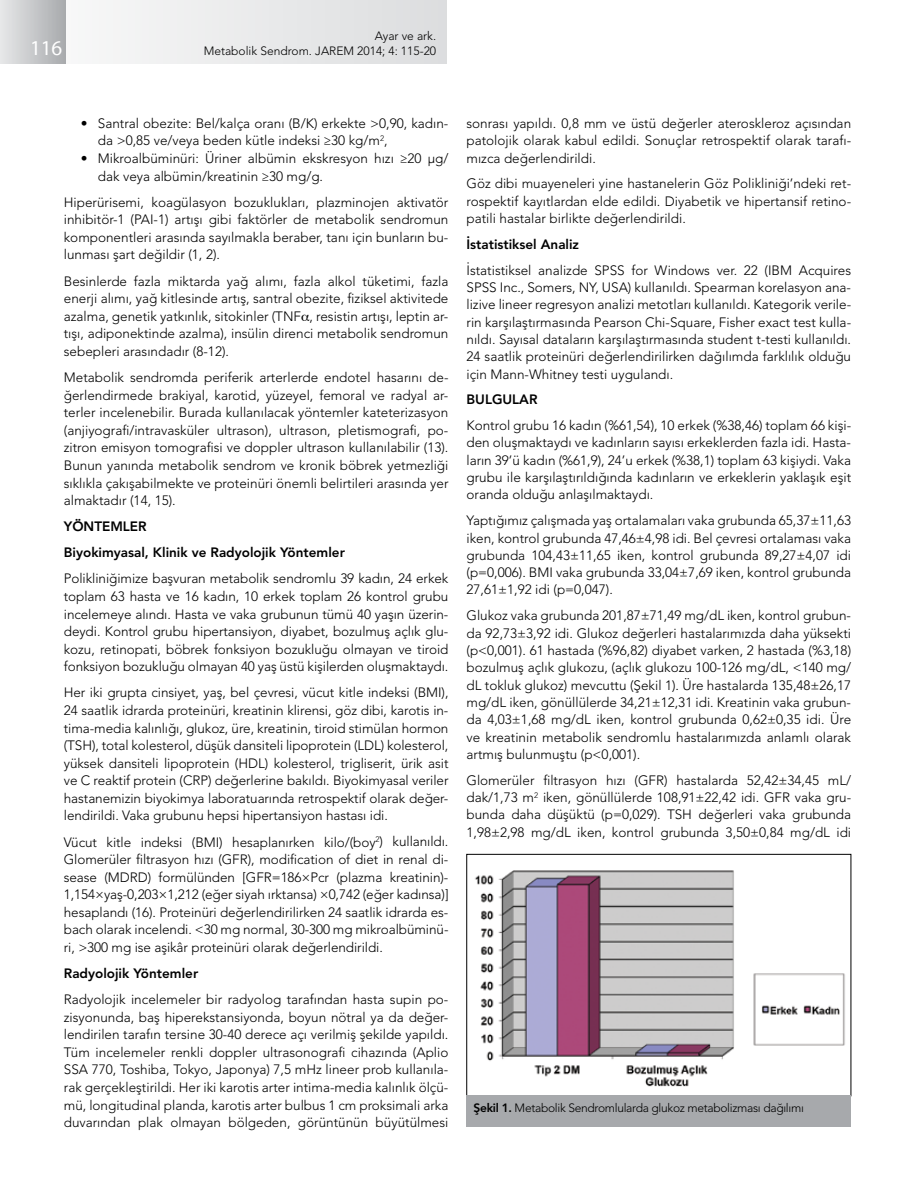
<style>
.page{position:relative;width:915px;height:1191px;background:#fff}
.page>*{position:absolute;margin:0;border:0;box-sizing:border-box;transform-origin:0 0}
.t1{font:21px "Myriad";color:#fff}
.t2{font:300 13.5px/17.5px "Avenir LT Std";color:#000;text-align:justify}
.t3{font:800 13.5px/26.1px "Avenir LT Std";color:#000}
.t4{font:300 12px "Avenir LT Std";letter-spacing:-.025em;color:#000}
.t5{font:300 12px/14.9px "Avenir LT Std";color:#000;text-align:right}
.s1{font-weight:800}
</style>
<div class="page">
<img style="left:475px;top:870px;width:370px;height:217px">
<div style="left:466px;top:854px;width:384px;height:242px;border:1px solid #000"></div>
<div style="left:466px;top:1095px;width:384px;height:32px;background:#a7a9ac"></div>
<div style="left:3px;top:0;width:443px;height:64px;background:linear-gradient(to bottom,#e9eaeb,#e9eaeb)"></div>
<div style="left:0;top:0;width:65px;height:64px;background:linear-gradient(to right,#e7e8e9,#a9abae)"></div>
<h1 class="t1" style="left:30px;top:35px;width:34px">116</h1>
<p class="t5" style="left:204px;top:29px;width:234px">Ayar ve ark.<br>Metabolik Sendrom. JAREM 2014; 4: 115-20</p>
<p class="t2" style="left:98px;top:114px;width:352px;text-indent:-17px">• Santral obezite: Bel/kalça oranı (B/K) erkekte &gt;0,90, kadın&shy;da &gt;0,85 ve/veya beden kütle indeksi ≥30 kg/m<sup>2</sup>,</p>
<p class="t2" style="left:98px;top:150px;width:352px;text-indent:-17px">• Mikroalbüminüri: Üriner albümin ekskresyon hızı ≥20 µg/ dak veya albümin/kreatinin ≥30 mg/g.</p>
<p class="t2" style="left:64px;top:193px;width:386px">Hiperürisemi, koagülasyon bozuklukları, plazminojen aktivatör inhibitör-1 (PAI-1) artışı gibi faktörler de metabolik sendromun komponentleri arasında sayılmakla beraber, tanı için bunların bu&shy;lunması şart değildir (1, 2).</p>
<p class="t2" style="left:64px;top:272px;width:386px">Besinlerde fazla miktarda yağ alımı, fazla alkol tüketimi, fazla enerji alımı, yağ kitlesinde artış, santral obezite, fiziksel aktivitede azalma, genetik yatkınlık, sitokinler (TNF , resistin artışı, leptin ar&shy;tışı, adiponektinde azalma), insülin direnci metabolik sendromun sebepleri arasındadır (8-12).</p>
<p class="t2" style="left:64px;top:368px;width:386px">Metabolik sendromda periferik arterlerde endotel hasarını de&shy;ğerlendirmede brakiyal, karotid, yüzeyel, femoral ve radyal ar&shy;terler incelenebilir. Burada kullanılacak yöntemler kateterizasyon (anjiyografi/intravasküler ultrason), ultrason, pletismografi, po&shy;zitron emisyon tomografisi ve doppler ultrason kullanılabilir (13).<br>Bunun yanında metabolik sendrom ve kronik böbrek yetmezliği sıklıkla çakışabilmekte ve proteinüri önemli belirtileri arasında yer almaktadır (14, 15).</p>
<p class="t3" style="left:64px;top:513px;width:282px">YÖNTEMLER<br>Biyokimyasal, Klinik ve Radyolojik Yöntemler</p>
<p class="t2" style="left:64px;top:570px;width:386px">Polikliniğimize başvuran metabolik sendromlu 39 kadın, 24 erkek toplam 63 hasta ve 16 kadın, 10 erkek toplam 26 kontrol grubu incelemeye alındı. Hasta ve vaka grubunun tümü 40 yaşın üzerin&shy;deydi. Kontrol grubu hipertansiyon, diyabet, bozulmuş açlık glu&shy;kozu, retinopati, böbrek fonksiyon bozukluğu olmayan ve tiroid fonksiyon bozukluğu olmayan 40 yaş üstü kişilerden oluşmaktaydı.</p>
<p class="t2" style="left:64px;top:684px;width:386px">Her iki grupta cinsiyet, yaş, bel çevresi, vücut kitle indeksi (BMI), 24 saatlik idrarda proteinüri, kreatinin klirensi, göz dibi, karotis in&shy;tima-media kalınlığı, glukoz, üre, kreatinin, tiroid stimülan hormon (TSH), total kolesterol, düşük dansiteli lipoprotein (LDL) kolesterol, yüksek dansiteli lipoprotein (HDL) kolesterol, trigliserit, ürik asit ve C reaktif protein (CRP) değerlerine bakıldı. Biyokimyasal veriler hastanemizin biyokimya laboratuarında retrospektif olarak değer&shy;lendirildi. Vaka grubunu hepsi hipertansiyon hastası idi.</p>
<p class="t2" style="left:64px;top:833px;width:386px">Vücut kitle indeksi (BMI) hesaplanırken kilo/(boy<sup>2</sup>) kullanıldı.<br>Glomerüler filtrasyon hızı (GFR), modification of diet in renal di&shy;sease (MDRD) formülünden [GFR=186×Pcr (plazma kreatinin)- 1,154×yaş-0,203×1,212 (eğer siyah ırktansa) ×0,742 (eğer kadınsa)] hesaplandı (16). Proteinüri değerlendirilirken 24 saatlik idrarda es&shy;bach olarak incelendi. &lt;30 mg normal, 30-300 mg mikroalbüminü&shy;ri, &gt;300 mg ise aşikâr proteinüri olarak değerlendirildi.</p>
<p class="t3" style="left:64px;top:960px;width:136px">Radyolojik Yöntemler</p>
<p class="t2" style="left:64px;top:990px;width:386px">Radyolojik incelemeler bir radyolog tarafından hasta supin po&shy;zisyonunda, baş hiperekstansiyonda, boyun nötral ya da değer&shy;lendirilen tarafın tersine 30-40 derece açı verilmiş şekilde yapıldı.<br>Tüm incelemeler renkli doppler ultrasonografi cihazında (Aplio SSA 770, Toshiba, Tokyo, Japonya) 7,5 mHz lineer prob kullanıla&shy;rak gerçekleştirildi. Her iki karotis arter intima-media kalınlık ölçü&shy;mü, longitudinal planda, karotis arter bulbus 1 cm proksimali arka duvarından plak olmayan bölgeden, görüntünün büyütülmesi</p>
<p class="t2" style="left:466px;top:115px;width:386px">sonrası yapıldı. 0,8 mm ve üstü değerler ateroskleroz açısından patolojik olarak kabul edildi. Sonuçlar retrospektif olarak tarafı&shy;mızca değerlendirildi.</p>
<p class="t2" style="left:466px;top:175px;width:386px">Göz dibi muayeneleri yine hastanelerin Göz Polikliniği’ndeki ret&shy;rospektif kayıtlardan elde edildi. Diyabetik ve hipertansif retino&shy;patili hastalar birlikte değerlendirildi.</p>
<p class="t3" style="left:466px;top:231px;width:114px">İstatistiksel Analiz</p>
<p class="t2" style="left:466px;top:261px;width:386px">İstatistiksel analizde SPSS for Windows ver. 22 (IBM Acquires SPSS Inc., Somers, NY, USA) kullanıldı. Spearman korelasyon ana&shy;lizive lineer regresyon analizi metotları kullanıldı. Kategorik verile&shy;rin karşılaştırmasında Pearson Chi-Square, Fisher exact test kulla&shy;nıldı. Sayısal dataların karşılaştırmasında student t-testi kullanıldı.<br>24 saatlik proteinüri değerlendirilirken dağılımda farklılık olduğu için Mann-Whitney testi uygulandı.</p>
<p class="t3" style="left:466px;top:386px;width:73px">BULGULAR</p>
<p class="t2" style="left:466px;top:417px;width:386px">Kontrol grubu 16 kadın (%61,54), 10 erkek (%38,46) toplam 66 kişi&shy;den oluşmaktaydı ve kadınların sayısı erkeklerden fazla idi. Hasta&shy;ların 39’ü kadın (%61,9), 24’u erkek (%38,1) toplam 63 kişiydi. Vaka grubu ile karşılaştırıldığında kadınların ve erkeklerin yaklaşık eşit oranda olduğu anlaşılmaktaydı.</p>
<p class="t2" style="left:466px;top:512px;width:386px">Yaptığımız çalışmada yaş ortalamaları vaka grubunda 65,37±11,63 iken, kontrol grubunda 47,46±4,98 idi. Bel çevresi ortalaması vaka grubunda 104,43±11,65 iken, kontrol grubunda 89,27±4,07 idi (p=0,006). BMI vaka grubunda 33,04±7,69 iken, kontrol grubunda 27,61±1,92 idi (p=0,047).</p>
<p class="t2" style="left:466px;top:607px;width:386px">Glukoz vaka grubunda 201,87±71,49 mg/dL iken, kontrol grubun&shy;da 92,73±3,92 idi. Glukoz değerleri hastalarımızda daha yüksekti (p&lt;0,001). 61 hastada (%96,82) diyabet varken, 2 hastada (%3,18) bozulmuş açlık glukozu, (açlık glukozu 100-126 mg/dL, &lt;140 mg/ dL tokluk glukoz) mevcuttu (Şekil 1). Üre hastalarda 135,48±26,17 mg/dL iken, gönüllülerde 34,21±12,31 idi. Kreatinin vaka grubun&shy;da 4,03±1,68 mg/dL iken, kontrol grubunda 0,62±0,35 idi. Üre ve kreatinin metabolik sendromlu hastalarımızda anlamlı olarak artmış bulunmuştu (p&lt;0,001).</p>
<p class="t2" style="left:466px;top:771px;width:386px">Glomerüler filtrasyon hızı (GFR) hastalarda 52,42±34,45 mL/ dak/1,73 m<sup>2</sup> iken, gönüllülerde 108,91±22,42 idi. GFR vaka gru&shy;bunda daha düşüktü (p=0,029). TSH değerleri vaka grubunda 1,98±2,98 mg/dL iken, kontrol grubunda 3,50±0,84 mg/dL idi</p>
<p class="t4" style="left:473px;top:1101px;width:332px"><span class="s1">Şekil 1.</span> Metabolik Sendromlularda glukoz metabolizması dağılımı</p>
</div>
